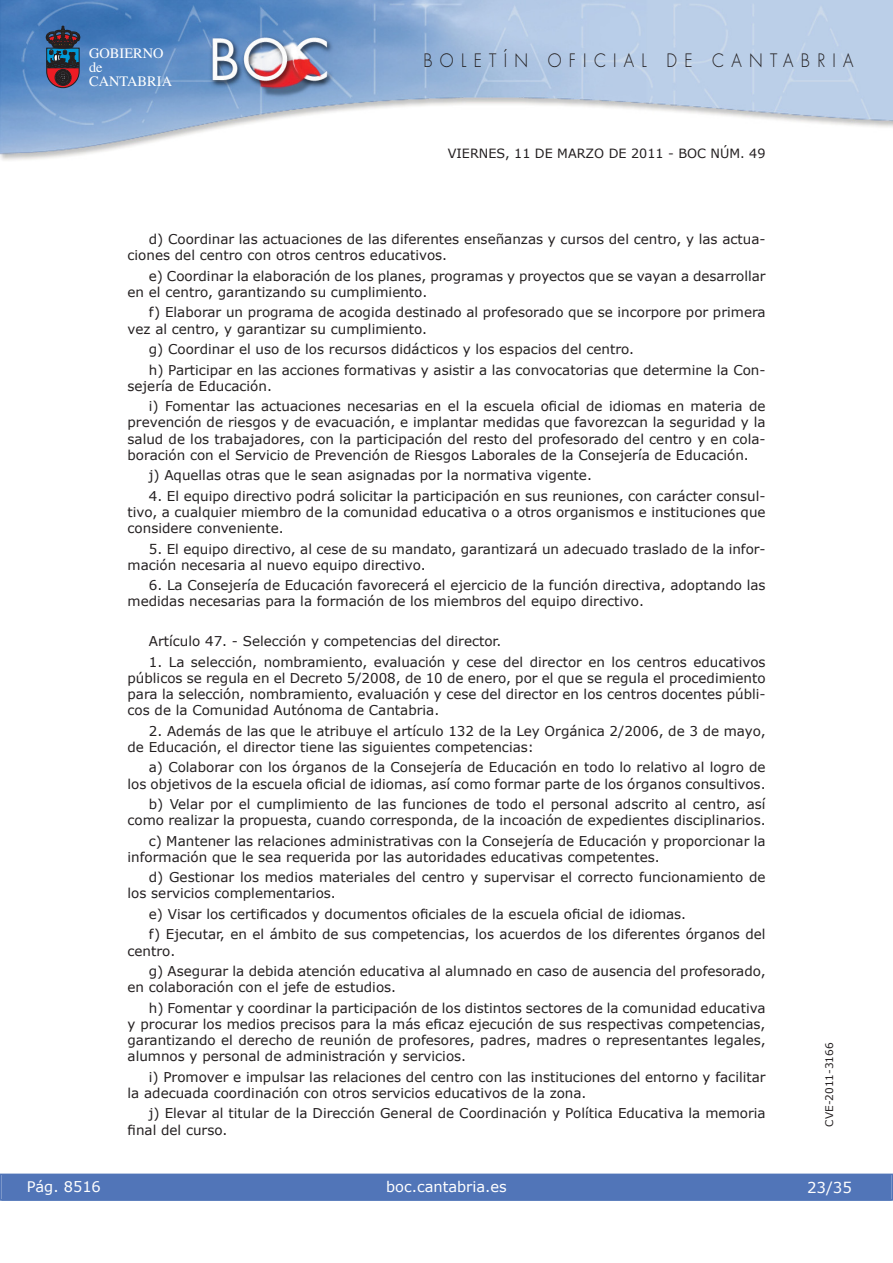
<style>
.page{position:relative;width:893px;height:1263px;background:#fff}
.page>*{position:absolute;margin:0;border:0;box-sizing:border-box;transform-origin:0 0}
.t1{font:300 18px "Futura";letter-spacing:.45em;color:#231f20;scale:.9 1}
.t2{font:15px "Verdana";color:#fff}
.t3{font:14.55px "Verdana";color:#fff}
.t4{font:14.4px/14.1px "Times";color:#fff}
.t5{font:13.5px/16.2px "Verdana";color:#231f20}
.t6{font:12.75px "Verdana";color:#231f20}
.t7{font:10.5px "Verdana";color:#231f20}
</style>
<div class="page">
<img style="left:0;top:0;width:893px;height:161px">
<svg style="left:46px;top:26px;width:34px;height:62px;background:#464054"></svg>
<div style="left:1px;top:1174px;width:890px;height:27px;background:#5175b8"></div>
<div style="left:0;top:1174px;width:893px;height:27px;border:1px solid #5175b8"></div>
<p class="t4" style="left:89px;top:47px;width:85px">GOBIERNO de<br>CANTABRIA</p>
<h1 class="t1" style="left:423px;top:52px;width:479px">BOLETÍN OFICIAL DE CANTABRIA</h1>
<p class="t6" style="left:448px;top:145px;width:319px">VIERNES, 11 DE MARZO DE 2011 - BOC NÚM. 49</p>
<p class="t5" style="left:128px;top:231px;width:639px;text-indent:21px">d) Coordinar las actuaciones de las diferentes enseñanzas y cursos del centro, y las actua&shy;ciones del centro con otros centros educativos.</p>
<p class="t5" style="left:128px;top:267px;width:639px;text-indent:21px">e) Coordinar la elaboración de los planes, programas y proyectos que se vayan a desarrollar en el centro, garantizando su cumplimiento.</p>
<p class="t5" style="left:128px;top:304px;width:639px;text-indent:21px">f) Elaborar un programa de acogida destinado al profesorado que se incorpore por primera vez al centro, y garantizar su cumplimiento.</p>
<p class="t5" style="left:149px;top:339px;width:618px;line-height:20.4px">g) Coordinar el uso de los recursos didácticos y los espacios del centro.<br>h) Participar en las acciones formativas y asistir a las convocatorias que determine la Con-</p>
<p class="t5" style="left:149px;top:375px;width:618px;line-height:20.4px;text-indent:-21px">sejería de Educación.<br>i) Fomentar las actuaciones necesarias en el la escuela oficial de idiomas en materia de</p>
<p class="t5" style="left:128px;top:414px;width:639px;text-align:justify">prevención de riesgos y de evacuación, e implantar medidas que favorezcan la seguridad y la salud de los trabajadores, con la participación del resto del profesorado del centro y en cola&shy;boración con el Servicio de Prevención de Riesgos Laborales de la Consejería de Educación.</p>
<p class="t5" style="left:149px;top:467px;width:444px">j) Aquellas otras que le sean asignadas por la normativa vigente.</p>
<p class="t5" style="left:128px;top:487px;width:639px;text-align:justify;text-indent:21px">4. El equipo directivo podrá solicitar la participación en sus reuniones, con carácter consul&shy;tivo, a cualquier miembro de la comunidad educativa o a otros organismos e instituciones que considere conveniente.</p>
<p class="t5" style="left:128px;top:540px;width:639px;text-indent:21px">5. El equipo directivo, al cese de su mandato, garantizará un adecuado traslado de la infor&shy;mación necesaria al nuevo equipo directivo.</p>
<p class="t5" style="left:128px;top:577px;width:639px;text-indent:21px">6. La Consejería de Educación favorecerá el ejercicio de la función directiva, adoptando las medidas necesarias para la formación de los miembros del equipo directivo.</p>
<p class="t5" style="left:149px;top:633px;width:354px">Artículo 47. - Selección y competencias del director.</p>
<p class="t5" style="left:128px;top:653px;width:640px;text-align:justify;text-indent:21px">1. La selección, nombramiento, evaluación y cese del director en los centros educativos públicos se regula en el Decreto 5/2008, de 10 de enero, por el que se regula el procedimiento para la selección, nombramiento, evaluación y cese del director en los centros docentes públi&shy;cos de la Comunidad Autónoma de Cantabria.</p>
<p class="t5" style="left:128px;top:722px;width:640px;text-indent:21px">2. Además de las que le atribuye el artículo 132 de la Ley Orgánica 2/2006, de 3 de mayo, de Educación, el director tiene las siguientes competencias:</p>
<p class="t5" style="left:128px;top:759px;width:639px;text-align:right">a) Colaborar con los órganos de la Consejería de Educación en todo lo relativo al logro de los objetivos de la escuela oficial de idiomas, así como formar parte de los órganos consultivos.</p>
<p class="t5" style="left:128px;top:795px;width:639px;text-align:right">b) Velar por el cumplimiento de las funciones de todo el personal adscrito al centro, así como realizar la propuesta, cuando corresponda, de la incoación de expedientes disciplinarios.</p>
<p class="t5" style="left:128px;top:832px;width:639px;text-indent:21px">c) Mantener las relaciones administrativas con la Consejería de Educación y proporcionar la información que le sea requerida por las autoridades educativas competentes.</p>
<p class="t5" style="left:128px;top:869px;width:639px;text-indent:21px">d) Gestionar los medios materiales del centro y supervisar el correcto funcionamiento de los servicios complementarios.</p>
<p class="t5" style="left:149px;top:903px;width:618px;line-height:20.4px">e) Visar los certificados y documentos oficiales de la escuela oficial de idiomas.<br>f) Ejecutar, en el ámbito de sus competencias, los acuerdos de los diferentes órganos del</p>
<p class="t5" style="left:149px;top:940px;width:618px;line-height:20.4px;text-indent:-21px">centro.<br>g) Asegurar la debida atención educativa al alumnado en caso de ausencia del profesorado,</p>
<p class="t5" style="left:149px;top:977px;width:618px;line-height:20.4px;text-indent:-21px">en colaboración con el jefe de estudios.<br>h) Fomentar y coordinar la participación de los distintos sectores de la comunidad educativa</p>
<p class="t5" style="left:128px;top:1015px;width:639px;text-align:justify">y procurar los medios precisos para la más eficaz ejecución de sus respectivas competencias, garantizando el derecho de reunión de profesores, padres, madres o representantes legales, alumnos y personal de administración y servicios.</p>
<p class="t5" style="left:128px;top:1068px;width:639px;text-indent:21px">i) Promover e impulsar las relaciones del centro con las instituciones del entorno y facilitar la adecuada coordinación con otros servicios educativos de la zona.</p>
<p class="t5" style="left:128px;top:1105px;width:639px;text-indent:21px">j) Elevar al titular de la Dirección General de Coordinación y Política Educativa la memoria final del curso.</p>
<p class="t7" style="left:823px;top:1127px;width:86px;rotate:-90deg">CVE-2011-3166</p>
<p class="t3" style="left:27px;top:1177px;width:76px">Pág. 8516</p>
<p class="t3" style="left:386px;top:1178px;width:122px">boc.cantabria.es</p>
<p class="t2" style="left:807px;top:1178px;width:46px">23/35</p>
</div>
